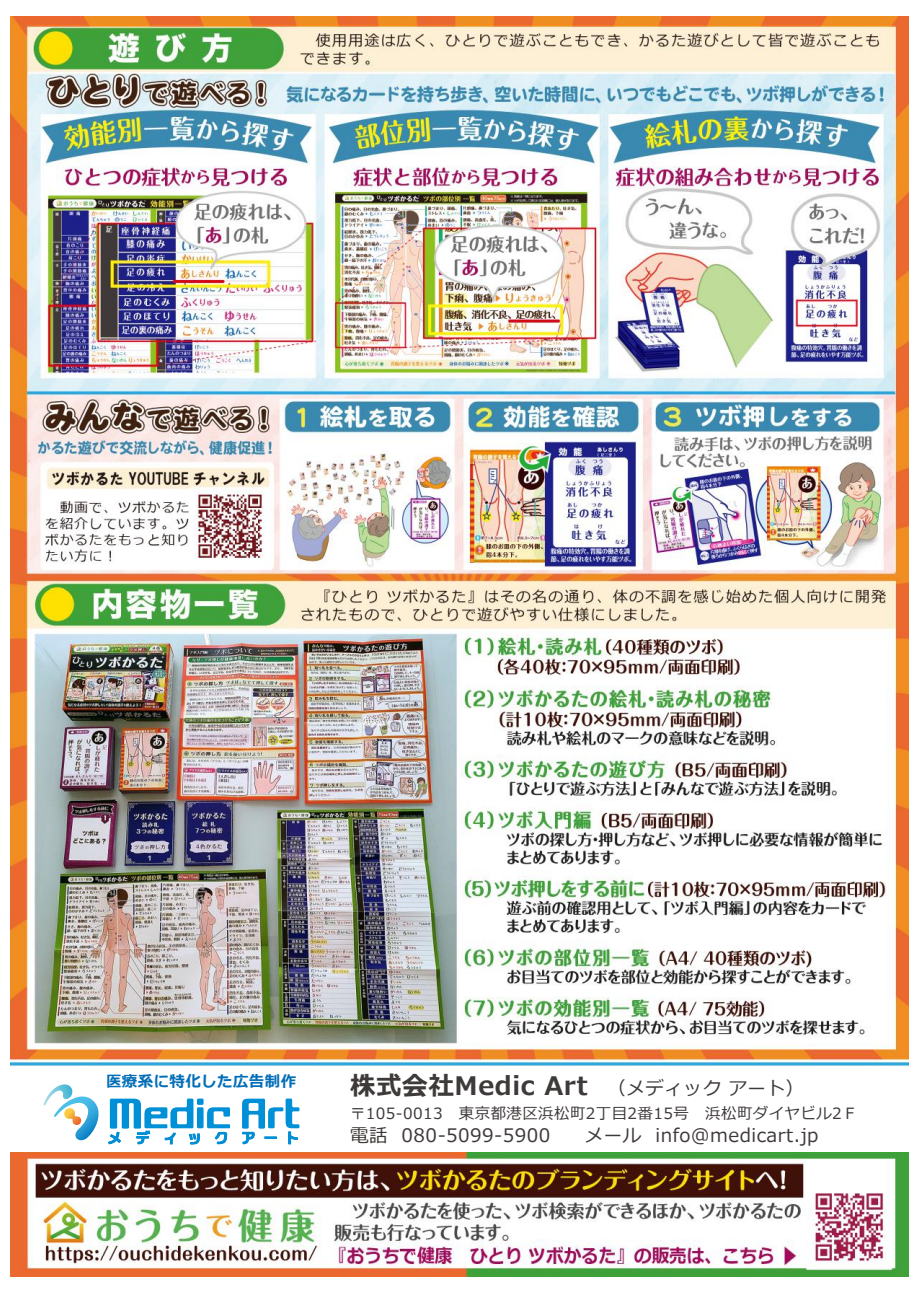
<style>
.page{position:relative;width:919px;height:1289px;background:#fff}
.page>*{position:absolute;margin:0;border:0;box-sizing:border-box;transform-origin:0 0}
.t1{font:700 25.5px "Meiryo";letter-spacing:.025em;color:#3e3a39}
.t2{font:18.6px "Meiryo";letter-spacing:.025em;color:#3e3a39}
.t3{font:15.45px "Meiryo";letter-spacing:.025em;color:#3e3a39}
.t4{font:700 15.45px "Meiryo";letter-spacing:.025em;color:#036eb7}
.s1{font-weight:400;font-size:18.6px}
</style>
<div class="page">
<img style="left:10px;top:17px;width:898px;height:1259px">
<div style="left:0;top:1067px;width:918px;height:84px;background:#fff"></div>
<svg style="left:108px;top:1098px;width:122px;height:46px"></svg>
<svg style="left:242px;top:1098px;width:57px;height:46px"></svg>
<svg style="left:43px;top:1084px;width:56px;height:57px"></svg>
<p class="t4" style="left:106px;top:1070px;width:191px">医療系に特化した広告制作</p>
<h1 class="t1" style="left:350px;top:1068px;width:455px">株式会社Medic Art<span class="s1">　（メディック アート）</span></h1>
<p class="t3" style="left:350px;top:1102px;width:509px">〒105-0013　東京都港区浜松町2丁目2番15号　浜松町ダイヤビル2Ｆ</p>
<p class="t2" style="left:350px;top:1122px;width:202px">電話 080-5099-5900</p>
<p class="t2" style="left:584px;top:1122px;width:235px">メール info@medicart.jp</p>
</div>
